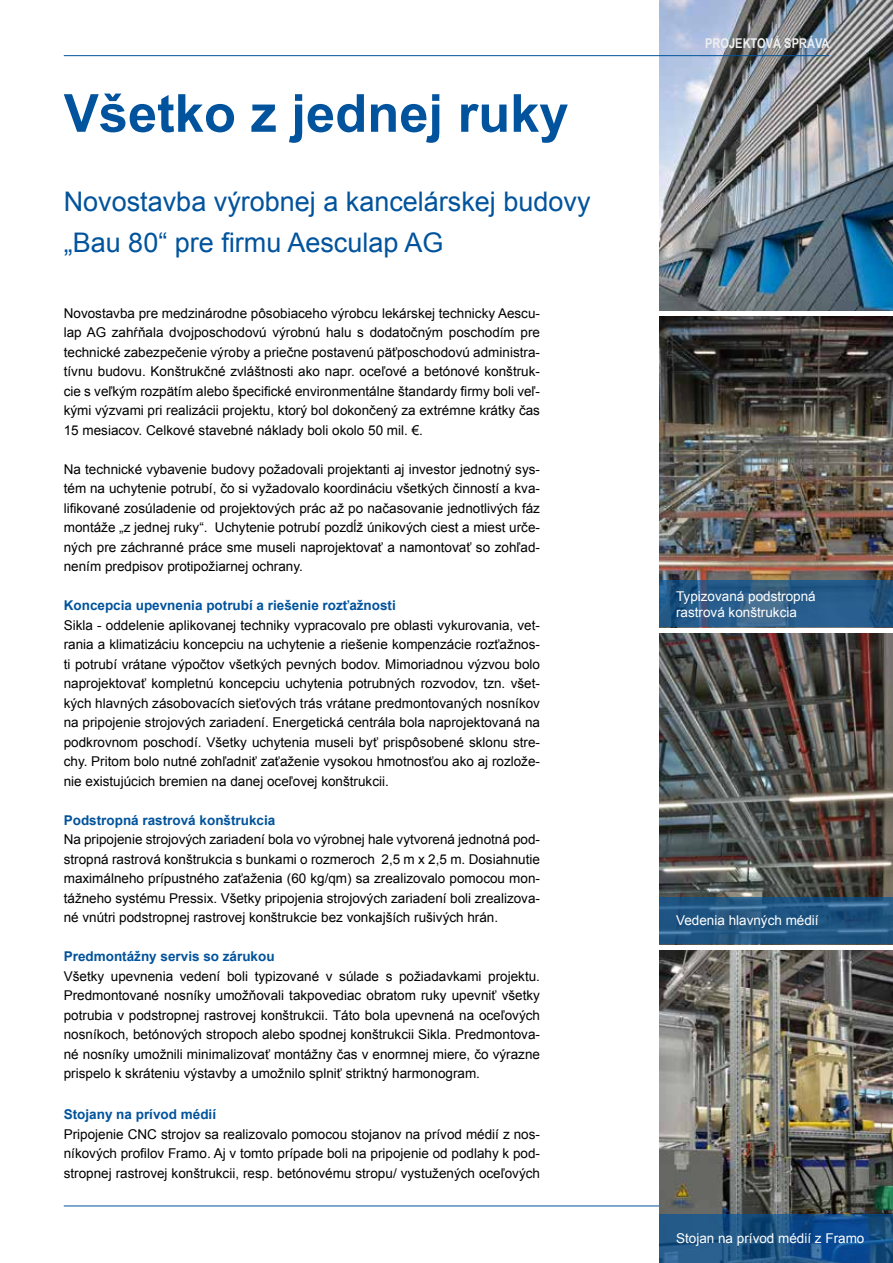
<style>
.page{position:relative;width:893px;height:1263px;background:#fff}
.page>*{position:absolute;margin:0;border:0;box-sizing:border-box;transform-origin:0 0}
.t1{font:700 52.5px "Arial";color:#00539c}
.t2{font:27px/40.5px "Arial";color:#00539c}
.t3{font:13.5px/19.5px "Arial";color:#000;text-align:justify}
.t4{font:700 13.5px "Arial";color:#00539c}
.t5{font:13.5px/16.2px "Arial";color:#fff}
.t6{font:700 13.5px "Arial Narrow";color:#efefef}
</style>
<div class="page">
<hr style="left:64px;top:1205px;width:765px;height:1px;background:#00539c">
<img style="left:659px;top:317px;width:234px;height:263px">
<img style="left:659px;top:0;width:234px;height:310px">
<hr style="left:64px;top:55px;width:765px;height:1px;background:#00539c">
<svg style="left:659px;top:580px;width:234px;height:47px;background:#295b87"></svg>
<img style="left:659px;top:950px;width:234px;height:264px">
<svg style="left:659px;top:1214px;width:234px;height:49px;background:#195187"></svg>
<img style="left:659px;top:634px;width:234px;height:263px">
<svg style="left:659px;top:897px;width:234px;height:47px;background:#235783"></svg>
<h1 class="t1" style="left:64px;top:78px;width:506px">Všetko z jednej ruky</h1>
<h2 class="t2" style="left:64px;top:182px;width:528px">Novostavba výrobnej a kancelárskej budovy „Bau 80“ pre firmu Aesculap AG</h2>
<p class="t3" style="left:64px;top:303px;width:478px">Novostavba pre medzinárodne pôsobiaceho výrobcu lekárskej technicky Aescu&shy;lap AG zahŕňala dvojposchodovú výrobnú halu s dodatočným poschodím pre technické zabezpečenie výroby a priečne postavenú päťposchodovú administra&shy;tívnu budovu. Konštrukčné zvláštnosti ako napr. oceľové a betónové konštruk&shy;cie s veľkým rozpätím alebo špecifické environmentálne štandardy firmy boli veľ&shy;kými výzvami pri realizácii projektu, ktorý bol dokončený za extrémne krátky čas 15 mesiacov. Celkové stavebné náklady boli okolo 50 mil. €.</p>
<p class="t3" style="left:64px;top:459px;width:478px">Na technické vybavenie budovy požadovali projektanti aj investor jednotný sys&shy;tém na uchytenie potrubí, čo si vyžadovalo koordináciu všetkých činností a kva&shy;lifikované zosúladenie od projektových prác až po načasovanie jednotlivých fáz montáže „z jednej ruky“. Uchytenie potrubí pozdĺž únikových ciest a miest urče&shy;ných pre záchranné práce sme museli naprojektovať a namontovať so zohľad&shy;nením predpisov protipožiarnej ochrany.</p>
<p class="t4" style="left:64px;top:596px;width:334px">Koncepcia upevnenia potrubí a riešenie rozťažnosti</p>
<p class="t3" style="left:64px;top:615px;width:478px">Sikla - oddelenie aplikovanej techniky vypracovalo pre oblasti vykurovania, vet&shy;rania a klimatizáciu koncepciu na uchytenie a riešenie kompenzácie rozťažnos&shy;ti potrubí vrátane výpočtov všetkých pevných bodov. Mimoriadnou výzvou bolo naprojektovať kompletnú koncepciu uchytenia potrubných rozvodov, tzn. všet&shy;kých hlavných zásobovacích sieťových trás vrátane predmontovaných nosníkov na pripojenie strojových zariadení. Energetická centrála bola naprojektovaná na podkrovnom poschodí. Všetky uchytenia museli byť prispôsobené sklonu stre&shy;chy. Pritom bolo nutné zohľadniť zaťaženie vysokou hmotnosťou ako aj rozlože&shy;nie existujúcich bremien na danej oceľovej konštrukcii.</p>
<p class="t4" style="left:64px;top:811px;width:213px">Podstropná rastrová konštrukcia</p>
<p class="t3" style="left:64px;top:830px;width:478px">Na pripojenie strojových zariadení bola vo výrobnej hale vytvorená jednotná pod&shy;stropná rastrová konštrukcia s bunkami o rozmeroch 2,5 m x 2,5 m. Dosiahnutie maximálneho prípustného zaťaženia (60 kg/qm) sa zrealizovalo pomocou mon&shy;tážneho systému Pressix. Všetky pripojenia strojových zariadení boli zrealizova&shy;né vnútri podstropnej rastrovej konštrukcie bez vonkajších rušivých hrán.</p>
<p class="t4" style="left:64px;top:947px;width:212px">Predmontážny servis so zárukou</p>
<p class="t3" style="left:64px;top:966px;width:478px">Všetky upevnenia vedení boli typizované v súlade s požiadavkami projektu.<br>Predmontované nosníky umožňovali takpovediac obratom ruky upevniť všetky potrubia v podstropnej rastrovej konštrukcii. Táto bola upevnená na oceľových nosníkoch, betónových stropoch alebo spodnej konštrukcii Sikla. Predmontova&shy;né nosníky umožnili minimalizovať montážny čas v enormnej miere, čo výrazne prispelo k skráteniu výstavby a umožnilo splniť striktný harmonogram.</p>
<p class="t4" style="left:64px;top:1105px;width:154px">Stojany na prívod médií</p>
<p class="t3" style="left:64px;top:1124px;width:478px">Pripojenie CNC strojov sa realizovalo pomocou stojanov na prívod médií z nos&shy;níkových profilov Framo. Aj v tomto prípade boli na pripojenie od podlahy k pod&shy;stropnej rastrovej konštrukcii, resp. betónovému stropu/ vystužených oceľových</p>
<p class="t6" style="left:705px;top:33px;width:126px">PROJEKTOVÁ SPRÁVA</p>
<p class="t5" style="left:676px;top:588px;width:141px">Typizovaná podstropná rastrová konštrukcia</p>
<p class="t5" style="left:676px;top:912px;width:144px">Vedenia hlavných médií</p>
<p class="t5" style="left:676px;top:1230px;width:190px">Stojan na prívod médií z Framo</p>
</div>
